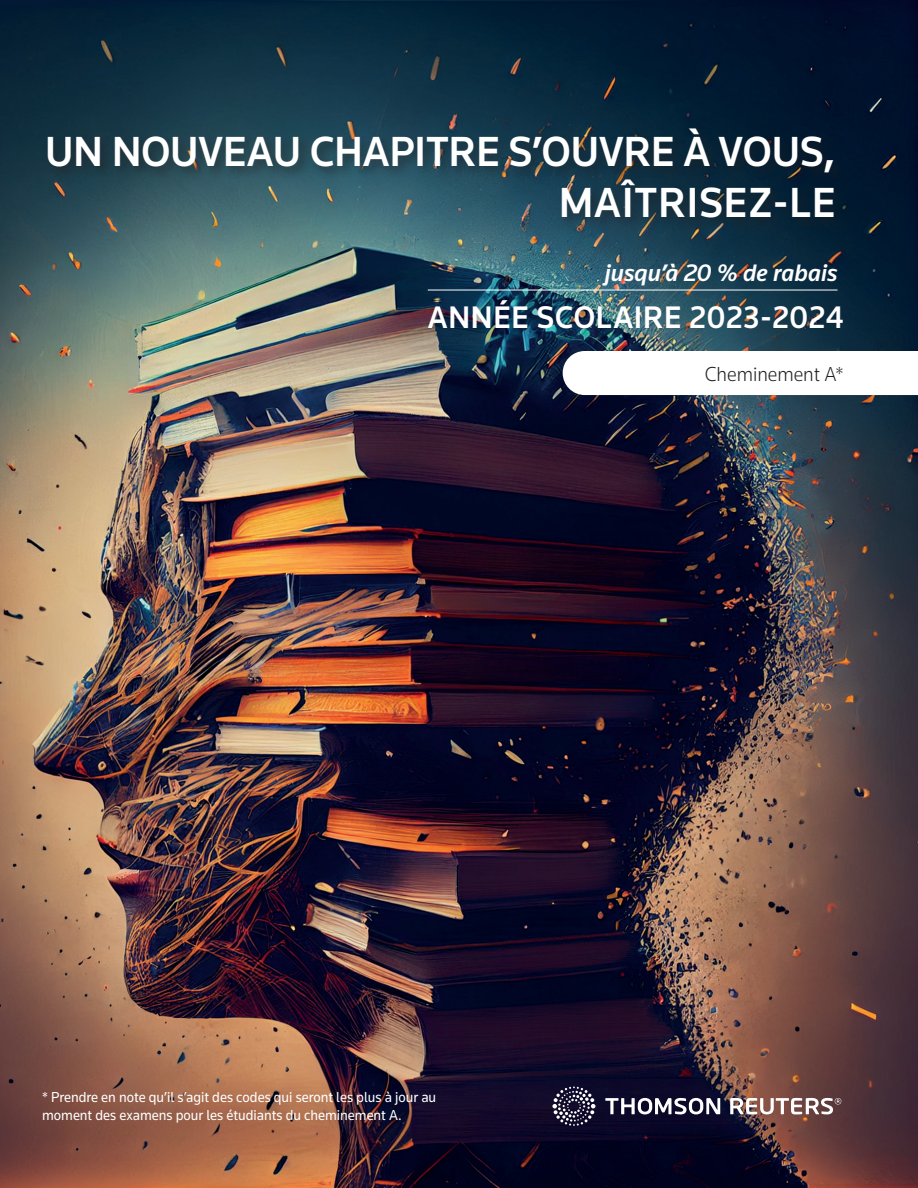
<style>
.page{position:relative;width:918px;height:1188px;background:#fff}
.page>*{position:absolute;margin:0;border:0;box-sizing:border-box;transform-origin:0 0}
.t1{font:500 43.65px/51.2px "Knowledge";color:#fff;text-align:right;scale:.95 1}
.t2{font:500 32.4px "Knowledge";letter-spacing:.025em;color:#fff;scale:.95 1}
.t3{font:italic 500 24.75px "Knowledge";color:#fff}
.t4{font:300 21px "Knowledge";color:#231f20;scale:.95 1}
.t5{font:15px/18px "Knowledge";color:#fff;scale:.95 1}
</style>
<div class="page">
<img style="left:0;top:0;width:918px;height:1188px">
<svg style="left:563px;top:351px;width:355px;height:44px"></svg>
<hr style="left:428px;top:290px;width:410px;height:1px;background:#fff">
<div style="left:45px;top:125px;width:802px;height:107px;background:#231f20;opacity:.5"></div>
<svg style="left:605px;top:1098px;width:236px;height:16px"></svg>
<svg style="left:552px;top:1087px;width:43px;height:39px;background:#454159"></svg>
<h1 class="t1" style="left:45px;top:125px;width:834px">UN NOUVEAU CHAPITRE S’OUVRE À VOUS,<br>MAÎTRISEZ-LE</h1>
<h3 class="t3" style="left:605px;top:257px;width:234px">jusqu’à 20 % de rabais</h3>
<h2 class="t2" style="left:428px;top:297px;width:439px">ANNÉE SCOLAIRE 2023-2024</h2>
<h3 class="t4" style="left:705px;top:361px;width:148px">Cheminement A*</h3>
<p class="t5" style="left:42px;top:1088px;width:416px">* Prendre en note qu’il s’agit des codes qui seront les plus à jour au moment des examens pour les étudiants du cheminement A.</p>
</div>
